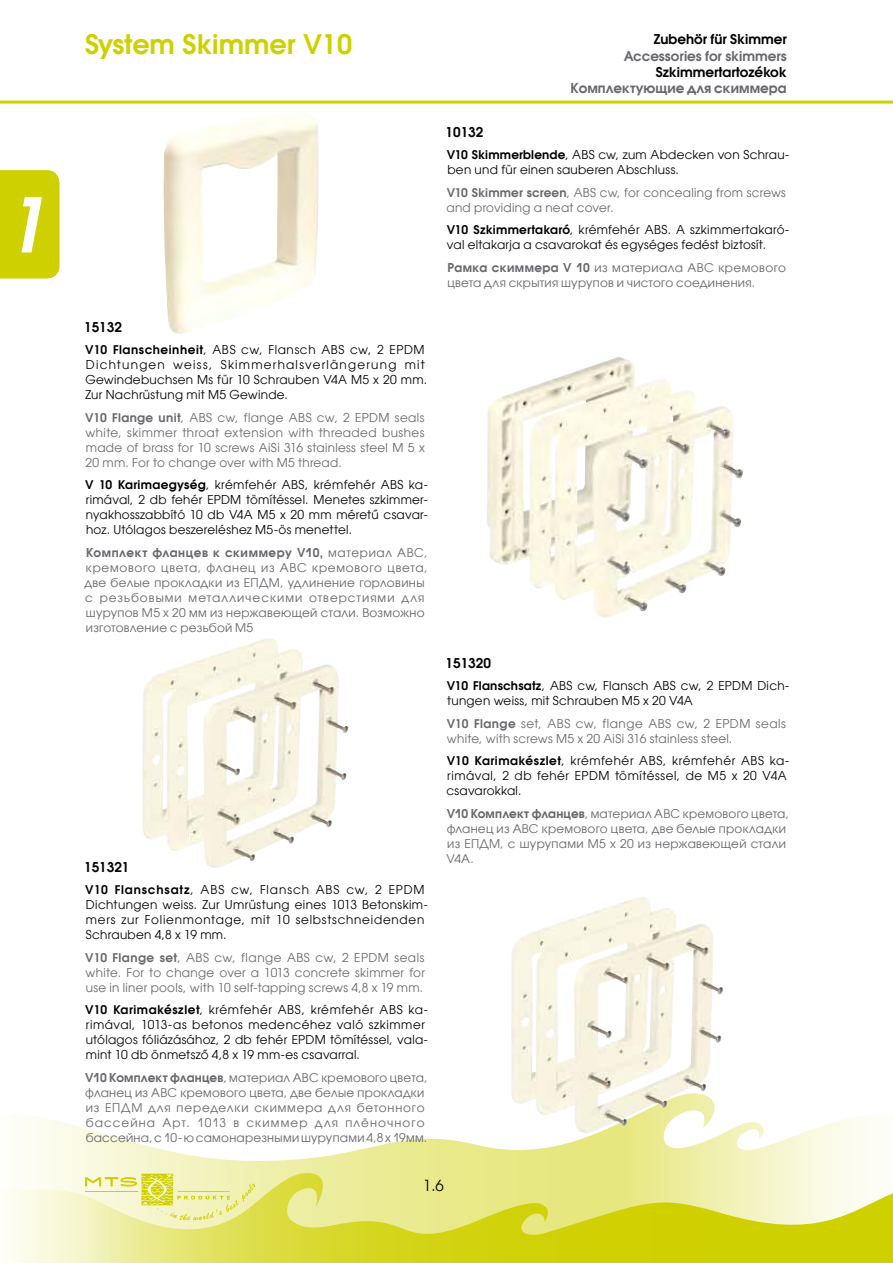
<style>
.page{position:relative;width:893px;height:1263px;background:#fff}
.page>*{position:absolute;margin:0;border:0;box-sizing:border-box;transform-origin:0 0}
.t1{font:italic 600 75px "Avant Garde";color:#fff}
.t2{font:600 27px "Avant Garde CE";color:#cfd000}
.t3{font:15px "Avant Garde CE";color:#000}
.t4{font:600 13.5px "Avant Garde CE";color:#000}
.t5{font:700 13.5px "Avant Garde CTT";color:#68676c}
.t6{font:600 13.5px "Avant Garde CE";color:#68676c}
.t7{font:12px/15px "Avant Garde CE";letter-spacing:.025em;color:#000}
.t8{font:12px/15px "Avant Garde CTT";letter-spacing:.025em;color:#68676c}
.t9{font:12px/15px "Avant Garde CE";letter-spacing:.025em;color:#68676c}
.t10{font:12px/15px "Avant Garde CE";letter-spacing:.045em;color:#000}
.s1{font-weight:600}
.s2{font-weight:700}
</style>
<div class="page">
<svg style="left:27px;top:1115px;width:847px;height:58px"></svg>
<svg style="left:8px;top:1173px;width:885px;height:90px"></svg>
<div style="left:0;top:170px;width:60px;height:109px;background:#cfd000"></div>
<hr style="left:0;top:101px;width:893px;height:3px;background:#cfd000">
<svg style="left:85px;top:1174px;width:170px;height:46px"></svg>
<img style="left:511px;top:897px;width:212px;height:236px">
<img style="left:163px;top:113px;width:156px;height:221px">
<img style="left:142px;top:638px;width:206px;height:230px">
<img style="left:487px;top:357px;width:256px;height:261px">
<h1 class="t1" style="left:4px;top:175px;width:43px">1</h1>
<h2 class="t2" style="left:85px;top:27px;width:269px">System Skimmer V10</h2>
<p class="t4" style="left:84px;top:318px;width:39px">15132</p>
<p class="t7" style="left:85px;top:342px;width:343px"><span class="s1">V10 Flanscheinheit</span>, ABS cw, Flansch ABS cw, 2 EPDM Dichtungen weiss, Skimmerhalsverlängerung mit Gewindebuchsen Ms für 10 Schrauben V4A M5 x 20 mm.<br>Zur Nachrüstung mit M5 Gewinde.</p>
<p class="t9" style="left:85px;top:410px;width:341px;text-align:justify"><span class="s1">V10 Flange unit</span>, ABS cw, flange ABS cw, 2 EPDM seals white, skimmer throat extension with threaded bushes made of brass for 10 screws AiSi 316 stainless steel M 5 x 20 mm. For to change over with M5 thread.</p>
<p class="t7" style="left:85px;top:477px;width:344px;text-align:justify"><span class="s1">V 10 Karimaegység</span>, krémfehér ABS, krémfehér ABS ka&shy;rimával, 2 db fehér EPDM tömítéssel. Menetes szkimmer&shy;nyakhosszabbító 10 db V4A M5 x 20 mm méretû csavar&shy;hoz. Utólagos beszereléshez M5-ös menettel.</p>
<p class="t8" style="left:84px;top:544px;width:345px"><span class="s2">Комплект фланцев к скиммеру V10,</span> материал АВС, кремового цвета, фланец из АВС кремового цвета, две белые прокладки из ЕПДМ, удлинение горловины с резьбовыми металлическими отверстиями для шурупов М5 х 20 мм из нержавеющей стали. Возможно изготовление с резьбой М5</p>
<p class="t4" style="left:84px;top:858px;width:47px">151321</p>
<p class="t10" style="left:85px;top:882px;width:344px"><span class="s1">V10 Flanschsatz</span>, ABS cw, Flansch ABS cw, 2 EPDM Dichtungen weiss. Zur Umrüstung eines 1013 Betonskim&shy;mers zur Folienmontage, mit 10 selbstschneidenden Schrauben 4,8 x 19 mm.</p>
<p class="t9" style="left:85px;top:950px;width:341px;text-align:justify"><span class="s1">V10 Flange set</span>, ABS cw, flange ABS cw, 2 EPDM seals white. For to change over a 1013 concrete skimmer for use in liner pools, with 10 self-tapping screws 4,8 x 19 mm.</p>
<p class="t7" style="left:85px;top:1002px;width:344px"><span class="s1">V10 Karimakészlet</span>, krémfehér ABS, krémfehér ABS ka&shy;rimával, 1013-as betonos medencéhez való szkimmer utólagos fóliázásához, 2 db fehér EPDM tömítéssel, vala&shy;mint 10 db önmetszõ 4,8 x 19 mm-es csavarral.</p>
<p class="t8" style="left:85px;top:1069px;width:344px"><span class="s2">V10 Комплект фланцев</span>, материал АВС кремового цвета, фланец из АВС кремового цвета, две белые прокладки из ЕПДМ для переделки скиммера для бетонного бассейна Арт. 1013 в скиммер для плёночного бассейна, с 10- ю самонарезными шурупами 4,8 х 19мм.</p>
<p class="t4" style="left:654px;top:30px;width:134px">Zubehör für Skimmer</p>
<p class="t6" style="left:624px;top:47px;width:164px">Accessories for skimmers</p>
<p class="t4" style="left:656px;top:63px;width:132px">Szkimmertartozékok</p>
<p class="t5" style="left:570px;top:80px;width:218px">Комплектующие для скиммера</p>
<p class="t4" style="left:446px;top:123px;width:39px">10132</p>
<p class="t7" style="left:447px;top:147px;width:344px"><span class="s1">V10 Skimmerblende</span>, ABS cw, zum Abdecken von Schrau&shy;ben und für einen sauberen Abschluss.</p>
<p class="t9" style="left:447px;top:185px;width:341px"><span class="s1">V10 Skimmer screen</span>, ABS cw, for concealing from screws and providing a neat cover.</p>
<p class="t7" style="left:447px;top:222px;width:344px"><span class="s1">V10 Szkimmertakaró</span>, krémfehér ABS. A szkimmertakaró&shy;val eltakarja a csavarokat és egységes fedést biztosít.</p>
<p class="t8" style="left:447px;top:259px;width:340px"><span class="s2">Рамка скиммера V 10</span> из материала АВС кремового цвета для скрытия шурупов и чистого соединения.</p>
<p class="t4" style="left:446px;top:654px;width:47px">151320</p>
<p class="t7" style="left:447px;top:678px;width:344px"><span class="s1">V10 Flanschsatz</span>, ABS cw, Flansch ABS cw, 2 EPDM Dich&shy;tungen weiss, mit Schrauben M5 x 20 V4A</p>
<p class="t9" style="left:447px;top:716px;width:341px"><span class="s1">V10 Flange</span> set, ABS cw, flange ABS cw, 2 EPDM seals white, with screws M5 x 20 AiSi 316 stainless steel.</p>
<p class="t10" style="left:446px;top:753px;width:344px"><span class="s1">V10 Karimakészlet</span>, krémfehér ABS, krémfehér ABS ka&shy;rimával, 2 db fehér EPDM tömítéssel, de M5 x 20 V4A csavarokkal.</p>
<p class="t8" style="left:446px;top:805px;width:344px"><span class="s2">V10 Комплект фланцев</span>, материал АВС кремового цвета, фланец из АВС кремового цвета, две белые прокладки из ЕПДМ, с шурупами М5 х 20 из нержавеющей стали V4A.</p>
<p class="t3" style="left:423px;top:1176px;width:22px">1.6</p>
</div>
